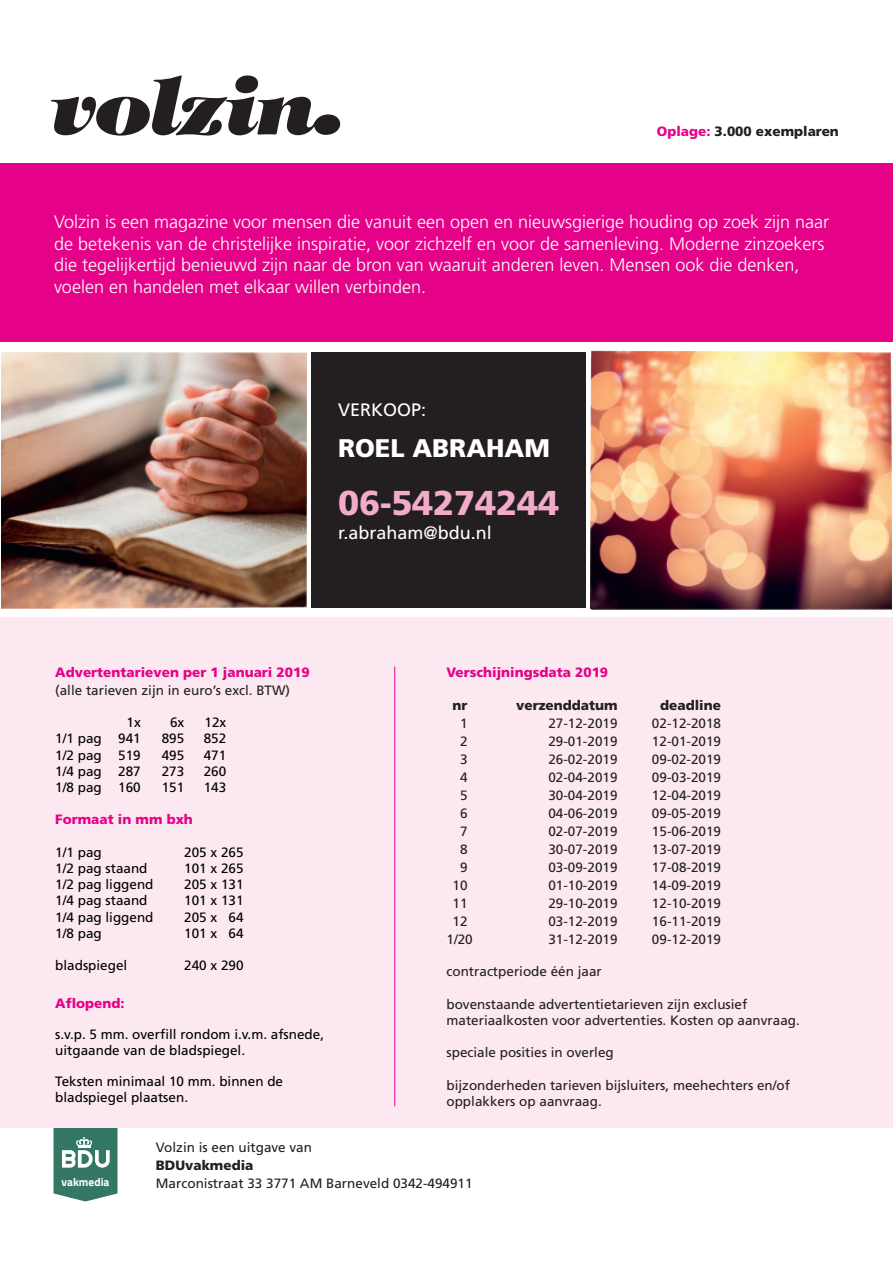
<style>
.page{position:relative;width:893px;height:1263px;background:#fff}
.page>*{position:absolute;margin:0;border:0;box-sizing:border-box;transform-origin:0 0}
.t1{font:900 34.5px "Frutiger LT Std";letter-spacing:-.005em;color:#f3abcc}
.t2{font:900 25.5px "Frutiger LT Std";color:#fff}
.t3{font:300 18px/21.6px "Frutiger LT Std";color:#fff}
.t4{font:18px "Frutiger LT Std";color:#fff}
.t5{font:13.5px "Frutiger LT Std";color:#231f20}
.t6{font:13.5px "Frutiger LT Std";color:#000}
.t7{font:900 13.5px "Frutiger LT Std";color:#e60288}
.t8{font:900 13.5px "Frutiger LT Std";color:#231f20}
.t9{font:700 11.4px "Titillium Web";color:#fff}
.s1{color:#e60288}
</style>
<div class="page">
<div style="left:0;top:617px;width:893px;height:510px;background:#fbe8f0"></div>
<div style="left:0;top:163px;width:893px;height:179px;background:#e60288"></div>
<div style="left:311px;top:352px;width:274px;height:256px;background:#231f20"></div>
<svg style="left:51px;top:75px;width:289px;height:61px"></svg>
<svg style="left:54px;top:1128px;width:64px;height:73px;background:#578f7f"></svg>
<hr style="left:394px;top:666px;width:1px;height:440px;background:#e60288">
<img style="left:2px;top:352px;width:304px;height:256px">
<img style="left:591px;top:351px;width:301px;height:258px">
<p class="t8" style="left:657px;top:123px;width:184px"><span class="s1">Oplage:</span> 3.000 exemplaren</p>
<p class="t3" style="left:54px;top:211px;width:777px">Volzin is een magazine voor mensen die vanuit een open en nieuwsgierige houding op zoek zijn naar de betekenis van de christelijke inspiratie, voor zichzelf en voor de samenleving. Moderne zinzoekers die tegelijkertijd benieuwd zijn naar de bron van waaruit anderen leven. Mensen ook die denken,</p>
<p class="t3" style="left:54px;top:276px;width:374px">voelen en handelen met elkaar willen verbinden.</p>
<p class="t4" style="left:338px;top:400px;width:90px">VERKOOP:</p>
<p class="t2" style="left:338px;top:433px;width:213px">ROEL ABRAHAM</p>
<p class="t1" style="left:338px;top:482px;width:223px">06-54274244</p>
<p class="t4" style="left:338px;top:522px;width:155px">r.abraham@bdu.nl</p>
<p class="t7" style="left:55px;top:664px;width:256px">Advertentarieven per 1 januari 2019</p>
<p class="t5" style="left:55px;top:682px;width:236px">(alle tarieven zijn in euro’s excl. BTW)</p>
<p class="t6" style="left:127px;top:714px;width:16px">1x</p>
<p class="t6" style="left:170px;top:714px;width:16px">6x</p>
<p class="t6" style="left:205px;top:714px;width:23px">12x</p>
<p class="t6" style="left:55px;top:731px;width:87px">1/1 pag 941</p>
<p class="t6" style="left:162px;top:731px;width:24px">895</p>
<p class="t6" style="left:204px;top:731px;width:24px">852</p>
<p class="t6" style="left:55px;top:747px;width:87px">1/2 pag 519</p>
<p class="t6" style="left:162px;top:747px;width:24px">495</p>
<p class="t6" style="left:204px;top:747px;width:24px">471</p>
<p class="t6" style="left:55px;top:763px;width:87px">1/4 pag 287</p>
<p class="t6" style="left:162px;top:763px;width:24px">273</p>
<p class="t6" style="left:204px;top:763px;width:24px">260</p>
<p class="t6" style="left:55px;top:779px;width:87px">1/8 pag 160</p>
<p class="t6" style="left:162px;top:779px;width:24px">151</p>
<p class="t6" style="left:204px;top:779px;width:24px">143</p>
<p class="t7" style="left:55px;top:811px;width:139px">Formaat in mm bxh</p>
<p class="t6" style="left:55px;top:844px;width:48px">1/1 pag</p>
<p class="t6" style="left:184px;top:844px;width:61px">205 x 265</p>
<p class="t6" style="left:55px;top:860px;width:94px">1/2 pag staand</p>
<p class="t6" style="left:184px;top:860px;width:61px">101 x 265</p>
<p class="t6" style="left:55px;top:876px;width:100px">1/2 pag liggend</p>
<p class="t6" style="left:184px;top:876px;width:61px">205 x 131</p>
<p class="t6" style="left:55px;top:893px;width:94px">1/4 pag staand</p>
<p class="t6" style="left:184px;top:893px;width:61px">101 x 131</p>
<p class="t6" style="left:55px;top:909px;width:100px">1/4 pag liggend</p>
<p class="t6" style="left:184px;top:909px;width:61px">205 x 64</p>
<p class="t6" style="left:55px;top:925px;width:48px">1/8 pag</p>
<p class="t6" style="left:184px;top:925px;width:61px">101 x 64</p>
<p class="t6" style="left:55px;top:957px;width:74px">bladspiegel</p>
<p class="t6" style="left:184px;top:957px;width:61px">240 x 290</p>
<p class="t7" style="left:55px;top:995px;width:71px">Aflopend:</p>
<p class="t6" style="left:55px;top:1026px;width:270px">s.v.p. 5 mm. overfill rondom i.v.m. afsnede,</p>
<p class="t6" style="left:55px;top:1042px;width:191px">uitgaande van de bladspiegel.</p>
<p class="t6" style="left:55px;top:1073px;width:229px">Teksten minimaal 10 mm. binnen de</p>
<p class="t6" style="left:55px;top:1090px;width:134px">bladspiegel plaatsen.</p>
<p class="t5" style="left:156px;top:1139px;width:158px">Volzin is een uitgave van</p>
<p class="t8" style="left:156px;top:1157px;width:99px">BDUvakmedia</p>
<p class="t7" style="left:446px;top:664px;width:163px">Verschijningsdata 2019</p>
<p class="t8" style="left:452px;top:697px;width:16px">nr</p>
<p class="t8" style="left:516px;top:697px;width:103px">verzenddatum</p>
<p class="t8" style="left:660px;top:697px;width:62px">deadline</p>
<p class="t5" style="left:460px;top:715px;width:9px">1</p>
<p class="t5" style="left:548px;top:715px;width:71px">27-12-2019</p>
<p class="t5" style="left:652px;top:715px;width:71px">02-12-2018</p>
<p class="t5" style="left:460px;top:733px;width:9px">2</p>
<p class="t5" style="left:548px;top:733px;width:71px">29-01-2019</p>
<p class="t5" style="left:652px;top:733px;width:71px">12-01-2019</p>
<p class="t5" style="left:460px;top:751px;width:9px">3</p>
<p class="t5" style="left:548px;top:751px;width:71px">26-02-2019</p>
<p class="t5" style="left:652px;top:751px;width:71px">09-02-2019</p>
<p class="t5" style="left:460px;top:769px;width:9px">4</p>
<p class="t5" style="left:548px;top:769px;width:71px">02-04-2019</p>
<p class="t5" style="left:652px;top:769px;width:71px">09-03-2019</p>
<p class="t5" style="left:460px;top:787px;width:9px">5</p>
<p class="t5" style="left:548px;top:787px;width:71px">30-04-2019</p>
<p class="t5" style="left:652px;top:787px;width:71px">12-04-2019</p>
<p class="t5" style="left:460px;top:805px;width:9px">6</p>
<p class="t5" style="left:548px;top:805px;width:71px">04-06-2019</p>
<p class="t5" style="left:652px;top:805px;width:71px">09-05-2019</p>
<p class="t5" style="left:460px;top:823px;width:9px">7</p>
<p class="t5" style="left:548px;top:823px;width:71px">02-07-2019</p>
<p class="t5" style="left:652px;top:823px;width:71px">15-06-2019</p>
<p class="t5" style="left:460px;top:841px;width:9px">8</p>
<p class="t5" style="left:548px;top:841px;width:71px">30-07-2019</p>
<p class="t5" style="left:652px;top:841px;width:71px">13-07-2019</p>
<p class="t5" style="left:460px;top:859px;width:9px">9</p>
<p class="t5" style="left:548px;top:859px;width:71px">03-09-2019</p>
<p class="t5" style="left:652px;top:859px;width:71px">17-08-2019</p>
<p class="t5" style="left:452px;top:877px;width:17px">10</p>
<p class="t5" style="left:548px;top:877px;width:71px">01-10-2019</p>
<p class="t5" style="left:652px;top:877px;width:71px">14-09-2019</p>
<p class="t5" style="left:452px;top:895px;width:17px">11</p>
<p class="t5" style="left:548px;top:895px;width:71px">29-10-2019</p>
<p class="t5" style="left:652px;top:895px;width:71px">12-10-2019</p>
<p class="t5" style="left:452px;top:913px;width:17px">12</p>
<p class="t5" style="left:548px;top:913px;width:71px">03-12-2019</p>
<p class="t5" style="left:652px;top:913px;width:71px">16-11-2019</p>
<p class="t5" style="left:446px;top:931px;width:28px">1/20</p>
<p class="t5" style="left:548px;top:931px;width:71px">31-12-2019</p>
<p class="t5" style="left:652px;top:931px;width:71px">09-12-2019</p>
<p class="t5" style="left:446px;top:963px;width:157px">contractperiode één jaar</p>
<p class="t5" style="left:446px;top:996px;width:302px">bovenstaande advertentietarieven zijn exclusief</p>
<p class="t5" style="left:446px;top:1012px;width:355px">materiaalkosten voor advertenties. Kosten op aanvraag.</p>
<p class="t5" style="left:446px;top:1044px;width:169px">speciale posities in overleg</p>
<p class="t5" style="left:446px;top:1077px;width:345px">bijzonderheden tarieven bijsluiters, meehechters en/of</p>
<p class="t5" style="left:446px;top:1093px;width:157px">opplakkers op aanvraag.</p>
<p class="t9" style="left:62px;top:1173px;width:49px">vakmedia</p>
<p class="t5" style="left:156px;top:1175px;width:318px">Marconistraat 33 3771 AM Barneveld 0342-494911</p>
</div>
